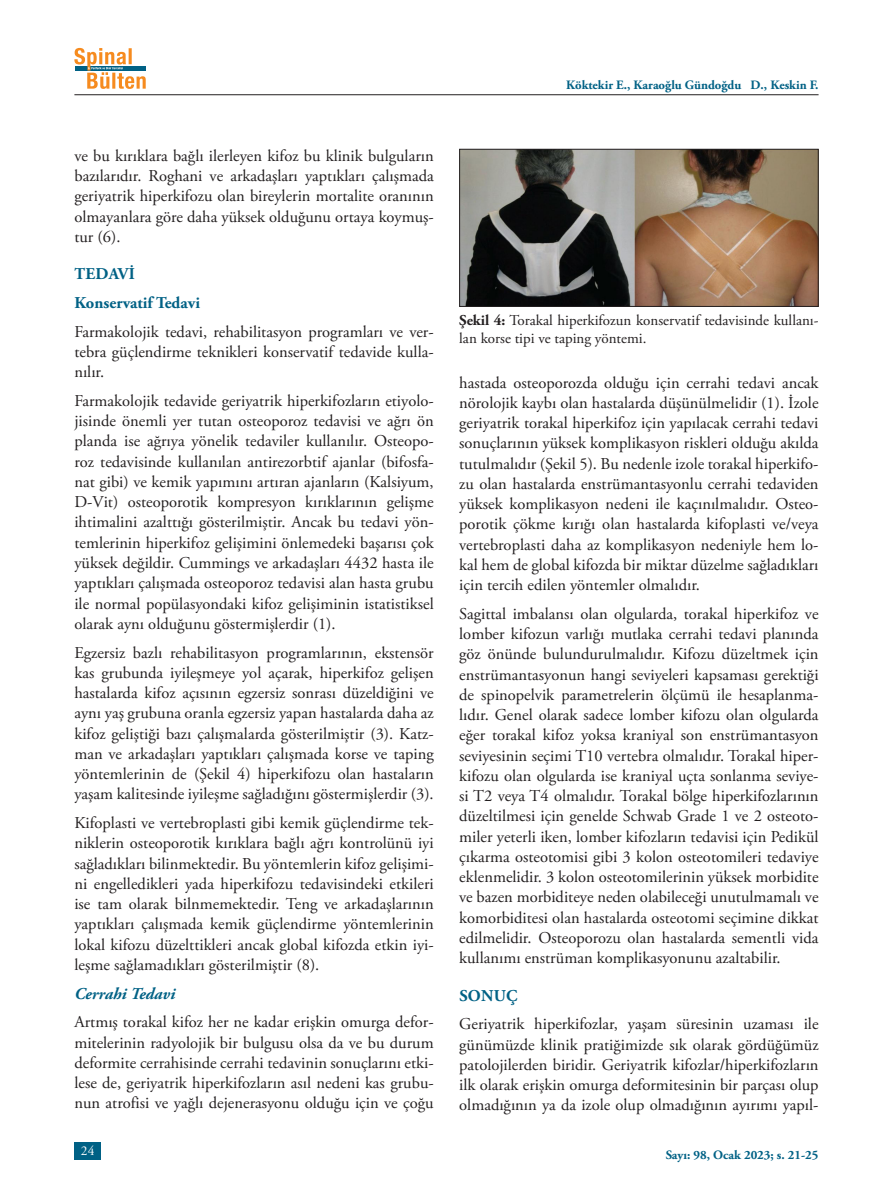
<style>
.page{position:relative;width:893px;height:1191px;background:#fff}
.page>*{position:absolute;margin:0;border:0;box-sizing:border-box;transform-origin:0 0}
.t1{font:16.5px/20.2px "Adobe Garamond Pro";color:#231f20;text-align:justify}
.t2{font:700 16.5px "Adobe Garamond Pro";color:#006185}
.t3{font:italic 700 16.5px "Adobe Garamond Pro";color:#006185}
.Liste_Paragraf{font:15px/18.8px "Adobe Garamond Pro";color:#231f20}
.t4{font:13.5px "Adobe Garamond Pro";color:#fff}
.t5{font:700 12.75px "Adobe Garamond Pro";color:#006185}
.s1{font-weight:700}
</style>
<div class="page">
<div style="left:74px;top:1141px;width:27px;height:18px;background:#006185"></div>
<hr style="left:74px;top:94px;width:745px;height:1px;background:#231f20">
<svg style="left:74px;top:48px;width:72px;height:41px"></svg>
<img style="left:461px;top:151px;width:356px;height:154px">
<div style="left:459px;top:149px;width:360px;height:158px;border:1px solid #231f20"></div>
<p class="t1" style="left:74px;top:146px;width:361px">ve bu kırıklara bağlı ilerleyen kifoz bu klinik bulguların bazılarıdır. Roghani ve arkadaşları yaptıkları çalışmada geriyatrik hiperkifozu olan bireylerin mortalite oranının olmayanlara göre daha yüksek olduğunu ortaya koymuş&shy;tur (6).</p>
<p class="t2" style="left:75px;top:264px;width:62px">TEDAVI</p>
<p class="t2" style="left:74px;top:293px;width:127px">Konservatif Tedavi</p>
<p class="t1" style="left:74px;top:322px;width:361px">Farmakolojik tedavi, rehabilitasyon programları ve ver&shy;tebra güçlendirme teknikleri konservatif tedavide kulla&shy;nılır.</p>
<p class="t1" style="left:74px;top:391px;width:361px">Farmakolojik tedavide geriyatrik hiperkifozların etiyolo&shy;jisinde önemli yer tutan osteoporoz tedavisi ve ağrı ön planda ise ağrıya yönelik tedaviler kullanılır. Osteopo&shy;roz tedavisinde kullanılan antirezorbtif ajanlar (bifosfa&shy;nat gibi) ve kemik yapımını artıran ajanların (Kalsiyum, D-Vit) osteoporotik kompresyon kırıklarının gelişme ihtimalini azalttığı gösterilmiştir. Ancak bu tedavi yön&shy;temlerinin hiperkifoz gelişimini önlemedeki başarısı çok yüksek değildir. Cummings ve arkadaşları 4432 hasta ile yaptıkları çalışmada osteoporoz tedavisi alan hasta grubu ile normal popülasyondaki kifoz gelişiminin istatistiksel olarak aynı olduğunu göstermişlerdir (1).</p>
<p class="t1" style="left:74px;top:643px;width:361px">Egzersiz bazlı rehabilitasyon programlarının, ekstensör kas grubunda iyileşmeye yol açarak, hiperkifoz gelişen hastalarda kifoz açısının egzersiz sonrası düzeldiğini ve aynı yaş grubuna oranla egzersiz yapan hastalarda daha az kifoz geliştiği bazı çalışmalarda gösterilmiştir (3). Katz&shy;man ve arkadaşları yaptıkları çalışmada korse ve taping yöntemlerinin de (Şekil 4) hiperkifozu olan hastaların yaşam kalitesinde iyileşme sağladığını göstermişlerdir (3).</p>
<p class="t1" style="left:74px;top:813px;width:361px">Kifoplasti ve vertebroplasti gibi kemik güçlendirme tek&shy;niklerin osteoporotik kırıklara bağlı ağrı kontrolünü iyi sağladıkları bilinmektedir. Bu yöntemlerin kifoz gelişimi&shy;ni engelledikleri yada hiperkifozu tedavisindeki etkileri ise tam olarak bilnmemektedir. Teng ve arkadaşlarının yaptıkları çalışmada kemik güçlendirme yöntemlerinin lokal kifozu düzelttikleri ancak global kifozda etkin iyi&shy;leşme sağlamadıkları gösterilmiştir (8).</p>
<p class="t3" style="left:74px;top:984px;width:102px">Cerrahi Tedavi</p>
<p class="t1" style="left:74px;top:1012px;width:361px">Artmış torakal kifoz her ne kadar erişkin omurga defor&shy;mitelerinin radyolojik bir bulgusu olsa da ve bu durum deformite cerrahisinde cerrahi tedavinin sonuçlarını etki&shy;lese de, geriyatrik hiperkifozların asıl nedeni kas grubu&shy;nun atrofisi ve yağlı dejenerasyonu olduğu için ve çoğu</p>
<p class="t4" style="left:81px;top:1143px;width:15px">24</p>
<p class="t5" style="left:566px;top:77px;width:254px">Köktekir E., Karaoğlu Gündoğdu D., Keskin F.</p>
<p class="Liste_Paragraf" style="left:459px;top:311px;width:361px"><span class="s1">Şekil 4:</span> Torakal hiperkifozun konservatif tedavisinde kullanı&shy;lan korse tipi ve taping yöntemi.</p>
<p class="t1" style="left:459px;top:373px;width:361px">hastada osteoporozda olduğu için cerrahi tedavi ancak nörolojik kaybı olan hastalarda düşünülmelidir (1). İzole geriyatrik torakal hiperkifoz için yapılacak cerrahi tedavi sonuçlarının yüksek komplikasyon riskleri olduğu akılda tutulmalıdır (Şekil 5). Bu nedenle izole torakal hiperkifo&shy;zu olan hastalarda enstrümantasyonlu cerrahi tedaviden yüksek komplikasyon nedeni ile kaçınılmalıdır. Osteo&shy;porotik çökme kırığı olan hastalarda kifoplasti ve/veya vertebroplasti daha az komplikasyon nedeniyle hem lo&shy;kal hem de global kifozda bir miktar düzelme sağladıkları için tercih edilen yöntemler olmalıdır.</p>
<p class="t1" style="left:459px;top:604px;width:361px">Sagittal imbalansı olan olgularda, torakal hiperkifoz ve lomber kifozun varlığı mutlaka cerrahi tedavi planında göz önünde bulundurulmalıdır. Kifozu düzeltmek için enstrümantasyonun hangi seviyeleri kapsaması gerektiği de spinopelvik parametrelerin ölçümü ile hesaplanma&shy;lıdır. Genel olarak sadece lomber kifozu olan olgularda eğer torakal kifoz yoksa kraniyal son enstrümantasyon seviyesinin seçimi T10 vertebra olmalıdır. Torakal hiper&shy;kifozu olan olgularda ise kraniyal uçta sonlanma seviye&shy;si T2 veya T4 olmalıdır. Torakal bölge hiperkifozlarının düzeltilmesi için genelde Schwab Grade 1 ve 2 osteoto&shy;miler yeterli iken, lomber kifozların tedavisi için Pedikül çıkarma osteotomisi gibi 3 kolon osteotomileri tedaviye eklenmelidir. 3 kolon osteotomilerinin yüksek morbidite ve bazen morbiditeye neden olabileceği unutulmamalı ve komorbiditesi olan hastalarda osteotomi seçimine dikkat edilmelidir. Osteoporozu olan hastalarda sementli vida kullanımı enstrüman komplikasyonunu azaltabilir.</p>
<p class="t2" style="left:459px;top:985px;width:60px">SONUÇ</p>
<p class="t1" style="left:459px;top:1014px;width:361px">Geriyatrik hiperkifozlar, yaşam süresinin uzaması ile günümüzde klinik pratiğimizde sık olarak gördüğümüz patolojilerden biridir. Geriyatrik kifozlar/hiperkifozların ilk olarak erişkin omurga deformitesinin bir parçası olup olmadığının ya da izole olup olmadığının ayırımı yapıl-</p>
<p class="t5" style="left:666px;top:1147px;width:154px">Sayı: 98, Ocak 2023; s. 21-25</p>
</div>
